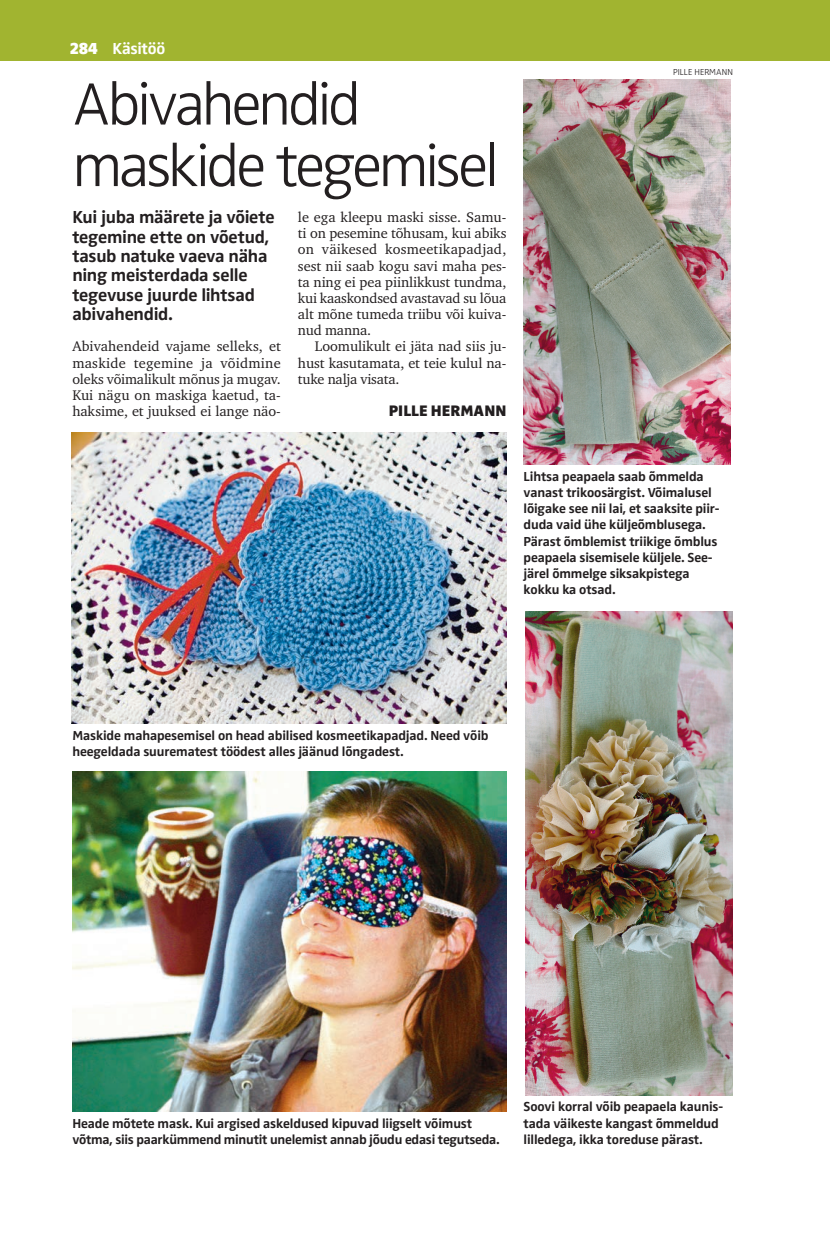
<style>
.page{position:relative;width:830px;height:1234px;background:#fff}
.page>*{position:absolute;margin:0;border:0;box-sizing:border-box;transform-origin:0 0}
.t1{font:300 61.5px/61.5px "Zwo Pro";letter-spacing:-.055em;color:#231f20}
.t2{font:700 18px/19.5px "Zwo Pro";letter-spacing:-.015em;color:#231f20}
.t3{font:700 16.5px "Zwo Pro";letter-spacing:-.02em;color:#fff}
.t4{font:900 15.75px "Zwo Pro";color:#231f20}
.t5{font:14.25px/16.2px "Charter ITC";letter-spacing:-.005em;color:#231f20;text-align:justify}
.t6{font:14.25px "Charter ITC";letter-spacing:.015em;color:#231f20}
.t7{font:700 13.5px/16.2px "Zwo Pro";letter-spacing:-.01em;color:#231f20}
.t8{font:300 9px "Zwo Pro";color:#231f20}
.s1{font-weight:900}
</style>
<div class="page">
<hr style="left:829px;top:0;width:1px;height:60px;background:#a1b430">
<div style="left:0;top:0;width:829px;height:60px;background:#a1b430"></div>
<img style="left:523px;top:79px;width:207px;height:385px">
<img style="left:525px;top:611px;width:207px;height:483px">
<img style="left:71px;top:432px;width:435px;height:291px">
<img style="left:72px;top:771px;width:434px;height:339px">
<p class="t3" style="left:70px;top:39px;width:97px"><span class="s1">284</span> Käsitöö</p>
<p class="t1" style="left:72px;top:75px;width:427px">Abivahendid maskide tegemisel</p>
<p class="t2" style="left:72px;top:207px;width:204px">Kui juba määrete ja võiete tegemine ette on võetud, tasub natuke vaeva näha ning meisterdada selle tegevuse juurde lihtsad abivahendid.</p>
<p class="t5" style="left:72px;top:338px;width:210px">Abivahendeid vajame selleks, et maskide tegemine ja võidmine oleks võimalikult mõnus ja mugav.<br>Kui nägu on maskiga kaetud, ta&shy;haksime, et juuksed ei lange näo-</p>
<p class="t5" style="left:298px;top:209px;width:210px">le ega kleepu maski sisse. Samu-</p>
<p class="t5" style="left:298px;top:225px;width:210px">ti on pesemine tõhusam, kui abiks</p>
<p class="t6" style="left:298px;top:241px;width:210px">on väikesed kosmeetikapadjad,</p>
<p class="t5" style="left:298px;top:257px;width:210px">sest nii saab kogu savi maha pes-</p>
<p class="t5" style="left:298px;top:274px;width:210px">ta ning ei pea piinlikkust tundma,</p>
<p class="t5" style="left:298px;top:290px;width:210px">kui kaaskondsed avastavad su lõua</p>
<p class="t5" style="left:298px;top:306px;width:210px">alt mõne tumeda triibu või kuiva-</p>
<p class="t5" style="left:298px;top:322px;width:75px">nud manna.</p>
<p class="t5" style="left:315px;top:338px;width:193px">Loomulikult ei jäta nad siis ju-</p>
<p class="t5" style="left:298px;top:354px;width:210px">hust kasutamata, et teie kulul na-</p>
<p class="t5" style="left:298px;top:371px;width:103px">tuke nalja visata.</p>
<p class="t4" style="left:388px;top:401px;width:119px">PILLE HERMANN</p>
<p class="t8" style="left:672px;top:67px;width:61px">PILLE HERMANN</p>
<p class="t7" style="left:523px;top:468px;width:197px">Lihtsa peapaela saab õmmelda vanast trikoosärgist. Võimalusel lõigake see nii lai, et saaksite piir&shy;duda vaid ühe küljeõmblusega.<br>Pärast õmblemist triikige õmblus peapaela sisemisele küljele. See&shy;järel õmmelge siksakpistega kokku ka otsad.</p>
<p class="t7" style="left:72px;top:727px;width:417px">Maskide mahapesemisel on head abilised kosmeetikapadjad. Need võib heegeldada suurematest töödest alles jäänud lõngadest.</p>
<p class="t7" style="left:72px;top:1114px;width:428px">Heade mõtete mask. Kui argised askeldused kipuvad liigselt võimust võtma, siis paarkümmend minutit unelemist annab jõudu edasi tegutseda.</p>
<p class="t7" style="left:523px;top:1098px;width:201px">Soovi korral võib peapaela kaunis&shy;tada väikeste kangast õmmeldud lilledega, ikka toreduse pärast.</p>
</div>
